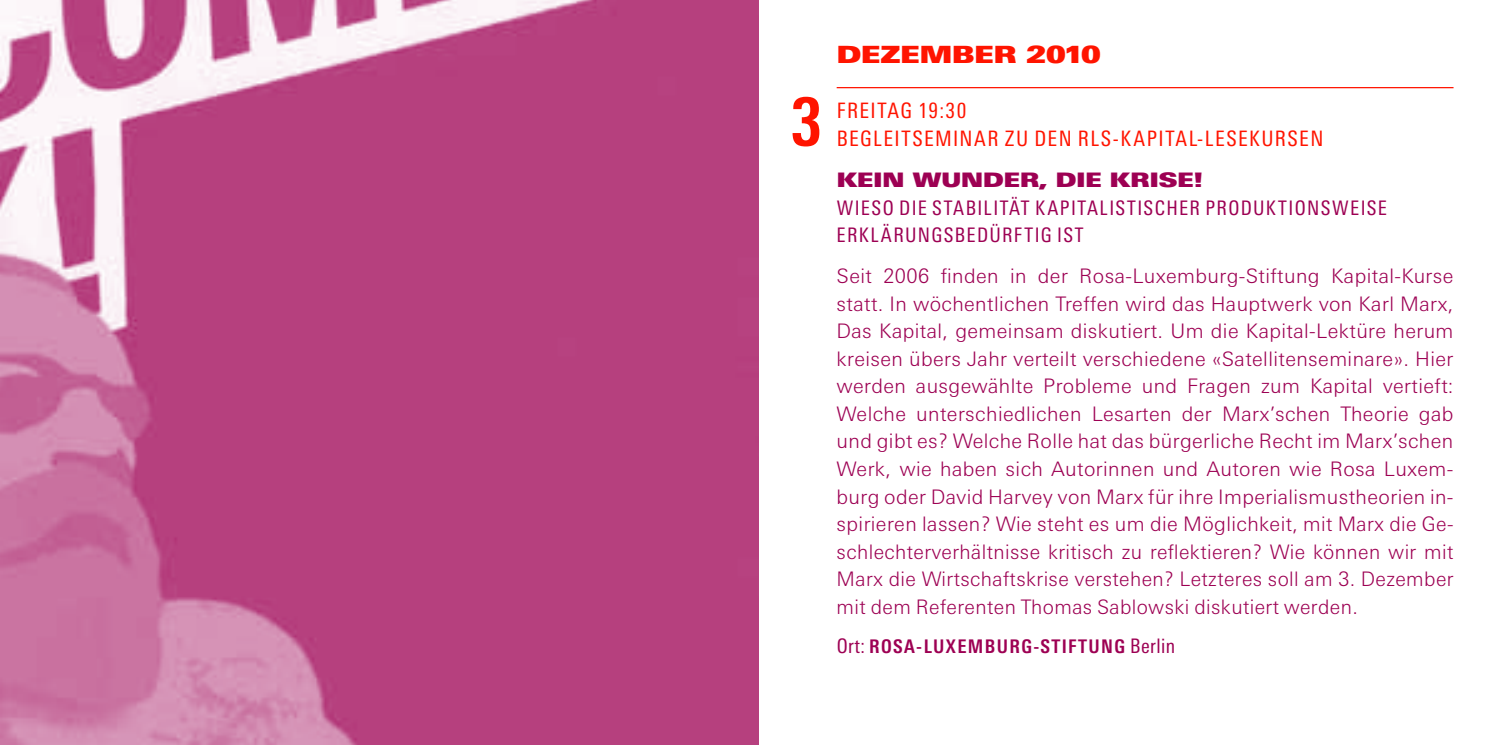
<style>
.page{position:relative;width:1489px;height:745px;background:#fff}
.page>*{position:absolute;margin:0;border:0;box-sizing:border-box;transform-origin:0 0}
.t1{font:700 condensed 67.5px "Linotype Univers";color:#ff1400}
.t2{font:23.75px "Linotype Univers Extd X Black";color:#ff1400}
.t3{font:condensed 21.25px/27.5px "Linotype Univers";letter-spacing:.07em;color:#ff1400}
.t4{font:300 20px/27.5px "Linotype Univers Basic";letter-spacing:.02em;color:#9d0053;text-align:justify}
.t5{font:condensed 20px "Linotype Univers";letter-spacing:.07em;color:#9d0053}
.t6{font:20px "Linotype Univers Extd X Black";color:#9d0053}
.t7{font:700 condensed 18.75px "Linotype Univers";letter-spacing:.075em;color:#9d0053}
.s1{font-weight:400;font-size:20px}
</style>
<div class="page">
<hr style="left:836px;top:87px;width:617px;height:1px;background:#ff1400">
<img style="left:0;top:0;width:758px;height:744px">
<p class="t2" style="left:836px;top:40px;width:266px">DEZEMBER 2010</p>
<h1 class="t1" style="left:790px;top:82px;width:33px">3</h1>
<p class="t3" style="left:836px;top:97px;width:488px">FREITAG 19:30<br>BEGLEITSEMINAR ZU DEN RLS-KAPITAL-LESEKU RSEN</p>
<p class="t6" style="left:836px;top:168px;width:368px">KEIN WUNDER, DIE KRISE!</p>
<p class="t5" style="left:836px;top:196px;width:395px">WIESO DIE STABILITÄT KAPITALISTISCHER PRODUK</p>
<p class="t5" style="left:1278px;top:196px;width:48px">TIONSW</p>
<p class="t5" style="left:1349px;top:196px;width:38px">EISE</p>
<p class="t5" style="left:836px;top:223px;width:248px">ERKL ÄRUNGSB EDÜRFTIG IST</p>
<p class="t4" style="left:836px;top:262px;width:618px">Seit 2006 finden in der Rosa-Luxemburg-Stiftung Kapital-Kurse statt. In wöchentlichen Treffen wird das Hauptwerk von Karl Marx, Das Kapital, gemeinsam diskutiert. Um die Kapital-Lektüre herum kreisen übers Jahr verteilt verschiedene «Satellitenseminare». Hier werden ausgewählte Probleme und Fragen zum Kapital vertieft:<br>Welche unterschiedlichen Lesarten der Marx’schen Theorie gab und gibt es? Welche Rolle hat das bürgerliche Recht im Marx’schen Werk, wie haben sich Autorinnen und Autoren wie Rosa Luxem&shy;burg oder David Harvey von Marx für ihre Imperialismustheorien in&shy;spirieren lassen? Wie steht es um die Möglichkeit, mit Marx die Ge&shy;schlechterverhältnisse kritisch zu reflektieren? Wie können wir mit Marx die Wirtschaftskrise verstehen? Letzteres soll am 3. Dezember mit dem Referenten Thomas Sablowski diskutiert werden.</p>
<p class="t7" style="left:836px;top:634px;width:340px"><span class="s1">ORT:</span> ROSA-LUXEMBURG-STIFTUNG <span class="s1">BERLIN</span></p>
</div>
